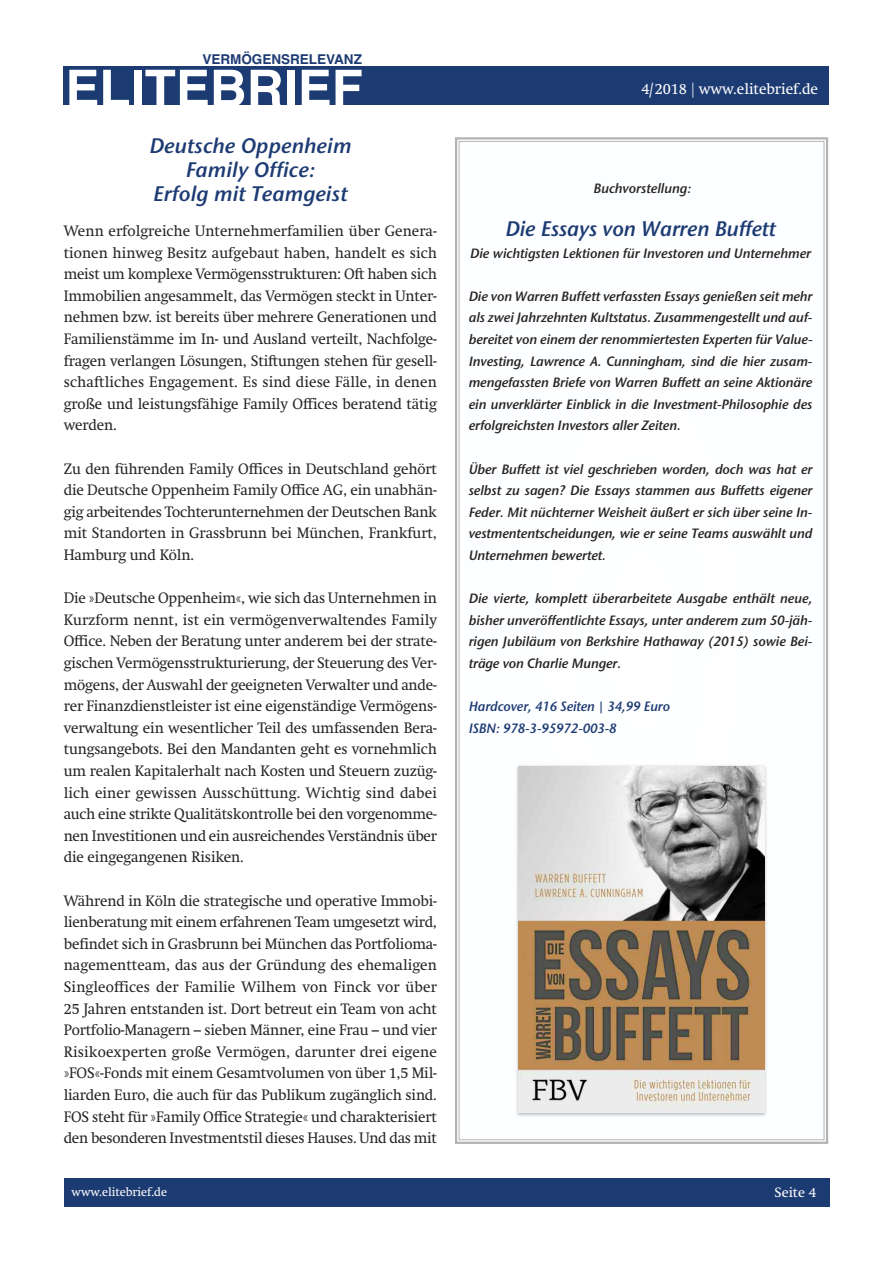
<style>
.page{position:relative;width:893px;height:1263px;background:#fff}
.page>*{position:absolute;margin:0;border:0;box-sizing:border-box;transform-origin:0 0}
.t1{font:700 51px "Helvetica";color:#fff}
.t2{font:21px/24px "Stone Sans Sem ITCTT Semi Ita";letter-spacing:.005em;color:#1d3b73;text-align:center}
.t3{font:15px/21.6px "Swift";letter-spacing:-.01em;color:#272526;text-align:justify}
.t4{font:15px "Swift";color:#fff}
.t5{font:13.5px/21.6px "Stone Sans Sem ITCTT Semi Ita";letter-spacing:-.01em;color:#272526;text-align:justify}
.t6{font:13.5px/21.6px "Stone Sans Sem ITCTT Semi Ita";letter-spacing:-.01em;color:#1d3b73}
.t7{font:700 13.5px "Helvetica";color:#1d3b73}
.t8{font:13.5px "Swift";color:#fff}
.t9{font:12px "Swift";color:#fff}
</style>
<div class="page">
<div style="left:64px;top:1178px;width:765px;height:29px;background:#1d3b73"></div>
<div style="left:64px;top:66px;width:765px;height:38px;background:#1d3b73"></div>
<div style="left:455px;top:137px;width:373px;height:1007px;border:2px solid #b3b3b3"></div>
<img style="left:516px;top:765px;width:251px;height:352px">
<img style="left:519px;top:766px;width:245px;height:347px">
<p class="t7" style="left:202px;top:51px;width:161px">VERMÖGENSRELEVANZ</p>
<h1 class="t1" style="left:65px;top:59px;width:299px">ELITEBRIEF</h1>
<h2 class="t2" style="left:149px;top:132px;width:204px">Deutsche Oppenheim<br>Family Office:<br>Erfolg mit Teamgeist</h2>
<p class="t3" style="left:64px;top:221px;width:375px">Wenn erfolgreiche Unternehmerfamilien über Genera&shy;tionen hinweg Besitz aufgebaut haben, handelt es sich meist um komplexe Vermögensstrukturen: Oft haben sich Immobilien angesammelt, das Vermögen steckt in Unter&shy;nehmen bzw. ist bereits über mehrere Generationen und Familienstämme im In- und Ausland verteilt, Nachfolge&shy;fragen verlangen Lösungen, Stiftungen stehen für gesell&shy;schaftliches Engagement. Es sind diese Fälle, in denen große und leistungsfähige Family Offices beratend tätig werden.</p>
<p class="t3" style="left:64px;top:459px;width:375px">Zu den führenden Family Offices in Deutschland gehört die Deutsche Oppenheim Family Office AG, ein unabhän&shy;gig arbeitendes Tochterunternehmen der Deutschen Bank mit Standorten in Grassbrunn bei München, Frankfurt, Hamburg und Köln.</p>
<p class="t3" style="left:64px;top:588px;width:375px">Die »Deutsche Oppenheim«, wie sich das Unternehmen in Kurzform nennt, ist ein vermögenverwaltendes Family Office. Neben der Beratung unter anderem bei der strate&shy;gischen Vermögensstrukturierung, der Steuerung des Ver&shy;mögens, der Auswahl der geeigneten Verwalter und ande&shy;rer Finanzdienstleister ist eine eigenständige Vermögens&shy;verwaltung ein wesentlicher Teil des umfassenden Bera&shy;tungsangebots. Bei den Mandanten geht es vornehmlich um realen Kapitalerhalt nach Kosten und Steuern zuzüg&shy;lich einer gewissen Ausschüttung. Wichtig sind dabei auch eine strikte Qualitätskontrolle bei den vorgenomme&shy;nen Investitionen und ein ausreichendes Verständnis über die eingegangenen Risiken.</p>
<p class="t3" style="left:64px;top:891px;width:375px">Während in Köln die strategische und operative Immobi&shy;lienberatung mit einem erfahrenen Team umgesetzt wird, befindet sich in Grasbrunn bei München das Portfolioma&shy;nagementteam, das aus der Gründung des ehemaligen Singleoffices der Familie Wilhem von Finck vor über 25 Jahren entstanden ist. Dort betreut ein Team von acht Portfolio-Managern – sieben Männer, eine Frau – und vier Risikoexperten große Vermögen, darunter drei eigene »FOS«-Fonds mit einem Gesamtvolumen von über 1,5 Mil&shy;liarden Euro, die auch für das Publikum zugänglich sind.<br>FOS steht für »Family Office Strategie« und charakterisiert den besonderen Investmentstil dieses Hauses. Und das mit</p>
<p class="t9" style="left:72px;top:1187px;width:97px">www.elitebrief.de</p>
<p class="t4" style="left:641px;top:83px;width:178px">4/2018 | www.elitebrief.de</p>
<p class="t5" style="left:594px;top:177px;width:99px">Buchvorstellung:</p>
<h2 class="t2" style="left:505px;top:216px;width:272px">Die Essays von Warren Buffett</h2>
<p class="t5" style="left:470px;top:241px;width:343px">Die wichtigsten Lektionen für Investoren und Unternehmer</p>
<p class="t5" style="left:469px;top:285px;width:345px">Die von Warren Buffett verfassten Essays genießen seit mehr als zwei Jahrzehnten Kultstatus. Zusammengestellt und auf&shy;bereitet von einem der renommiertesten Experten für Value-Investing, Lawrence A. Cunningham, sind die hier zusam&shy;mengefassten Briefe von Warren Buffett an seine Aktionäre ein unverklärter Einblick in die Investment-Philosophie des erfolgreichsten Investors aller Zeiten.</p>
<p class="t5" style="left:469px;top:457px;width:345px">Über Buffett ist viel geschrieben worden, doch was hat er selbst zu sagen? Die Essays stammen aus Buffetts eigener Feder. Mit nüchterner Weisheit äußert er sich über seine In&shy;vestmententscheidungen, wie er seine Teams auswählt und Unternehmen bewertet.</p>
<p class="t5" style="left:469px;top:587px;width:345px">Die vierte, komplett überarbeitete Ausgabe enthält neue, bisher unveröffentlichte Essays, unter anderem zum 50-jäh&shy;rigen Jubiläum von Berkshire Hathaway (2015) sowie Bei&shy;träge von Charlie Munger.</p>
<p class="t6" style="left:469px;top:695px;width:203px">Hardcover, 416 Seiten | 34,99 Euro<br>ISBN: 978-3-95972-003-8</p>
<p class="t8" style="left:775px;top:1187px;width:43px">Seite 4</p>
</div>
